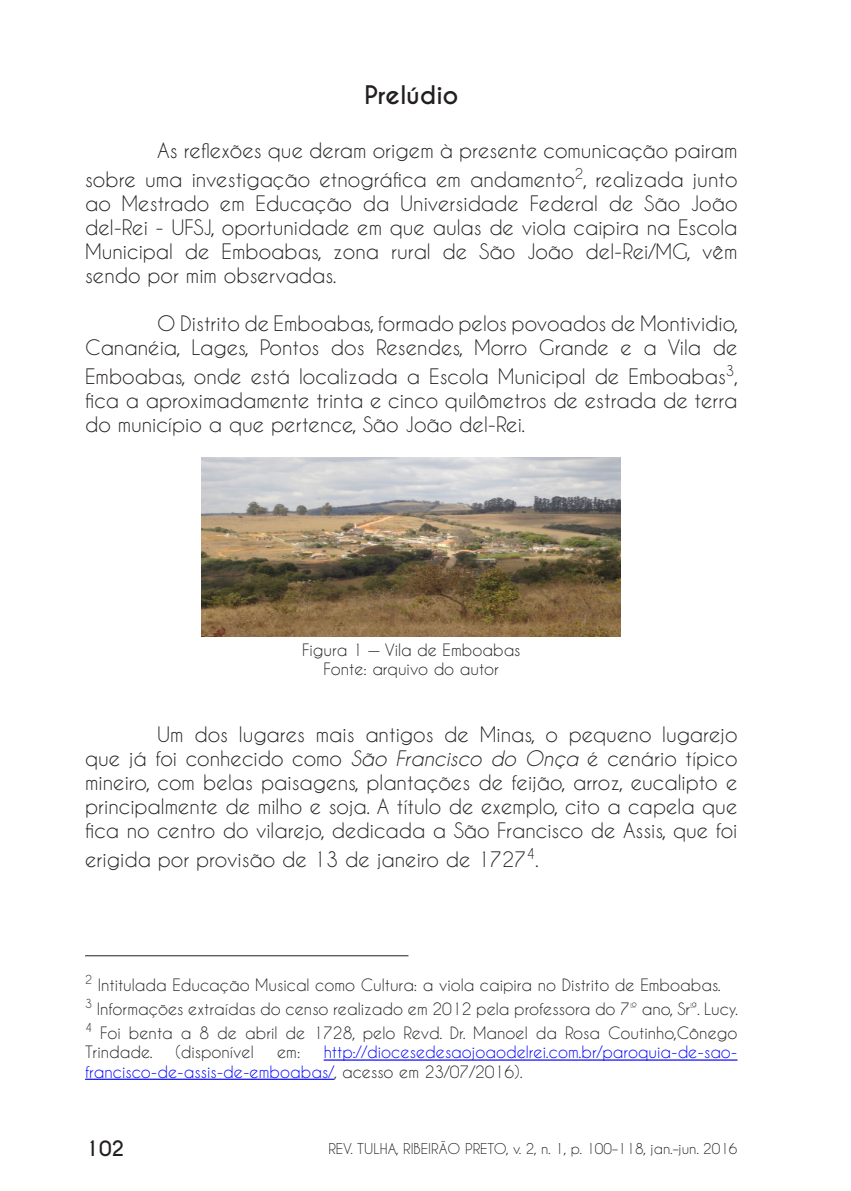
<style>
.page{position:relative;width:851px;height:1191px;background:#fff}
.page>*{position:absolute;margin:0;border:0;box-sizing:border-box;transform-origin:0 0}
.Título_2_Tulha_Títul{font:700 24px "Caviar Dreams";color:#231f20}
.t1{font:20px/24px "Caviar Dreams";color:#231f20;text-align:justify}
.t2{font:20px "Caviar Dreams";color:#222}
.t3{font:700 20px "Caviar Dreams";color:#231f20}
.Figura_e_legenda{font:16px/19.2px "Caviar Dreams";color:#231f20;text-align:center}
.t4{font:16px/19.2px "Caviar Dreams";color:#00f}
.t5{font:16px/19.2px "Caviar Dreams";color:#222}
.t6{font:14px "Caviar Dreams";color:#231f20}
.s1{font-style:italic}
.s2{color:#222}
.s3{color:#231f20}
</style>
<div class="page">
<img style="left:202px;top:457px;width:418px;height:179px">
<hr style="left:85px;top:955px;width:323px;height:1px;background:#231f20">
<hr style="left:323px;top:1059px;width:414px;height:1px;background:#00f">
<hr style="left:85px;top:1078px;width:249px;height:1px;background:#00f">
<p class="Título_2_Tulha_Títul" style="left:364px;top:80px;width:95px">Prelúdio</p>
<p class="t1" style="left:85px;top:135px;width:653px;line-height:28.8px;text-align:right">As reflexões que deram origem à presente comunicação pairam<br>sobre uma investigação etnográfica em andamento<sup>2</sup>, realizada junto</p>
<p class="t1" style="left:85px;top:191px;width:653px">ao Mestrado em Educação da Universidade Federal de São João del-Rei - UFSJ, oportunidade em que aulas de viola caipira na Escola Municipal de Emboabas, zona rural de São João del-Rei/MG, vêm sendo por mim observadas.</p>
<p class="t1" style="left:85px;top:311px;width:654px;text-align:right">O Distrito de Emboabas, formado pelos povoados de Montividio,<br>Cananéia, Lages, Pontos dos Resendes, Morro Grande e a Vila de</p>
<p class="t1" style="left:85px;top:363px;width:654px">Emboabas, onde está localizada a Escola Municipal de Emboabas<sup>3</sup>, fica a aproximadamente trinta e cinco quilômetros de estrada de terra do município a que pertence, São João del-Rei.</p>
<p class="Figura_e_legenda" style="left:302px;top:640px;width:220px">Figura 1 — Vila de Emboabas<br>Fonte: arquivo do autor</p>
<p class="t1" style="left:85px;top:722px;width:653px;text-indent:72px">Um dos lugares mais antigos de Minas, o pequeno lugarejo que já foi conhecido como <span class="s1">São Francisco do Onça</span> é cenário típico mineiro, com belas paisagens, plantações de feijão, arroz, eucalipto e principalmente de milho e soja. A título de exemplo, cito a <span class="s2">capela que fica no centro do vilarejo, dedicada a São Francisco de Assis, que foi</span></p>
<p class="t2" style="left:85px;top:847px;width:455px">erigida por provisão de 13 de janeiro de 1727<sup>4</sup>.</p>
<p class="Figura_e_legenda" style="left:85px;top:975px;width:637px"><sup>2</sup> Intitulada Educação Musical como Cultura: a viola caipira no Distrito de Emboabas.</p>
<p class="Figura_e_legenda" style="left:85px;top:999px;width:654px"><sup>3</sup> Informações extraídas do censo realizado em 2012 pela professora do 7º ano, Srª. Lucy.</p>
<p class="t5" style="left:85px;top:1023px;width:653px"><sup>4</sup> <span class="s3">F</span>oi benta a 8 de abril de 1728, pelo Revd. Dr. Manoel da Rosa Coutinho,Cônego<br>Trindade.</p>
<p class="t5" style="left:175px;top:1042px;width:80px">(disponível</p>
<p class="t5" style="left:277px;top:1042px;width:25px">em:</p>
<p class="t4" style="left:85px;top:1042px;width:653px;text-indent:238px">http://diocesedesaojoaodelrei.com.br/paroquia-de-sao&shy;francisco-de-assis-de-emboabas/<span class="s2">, acesso em 23/07/2016).</span></p>
<p class="t3" style="left:85px;top:1136px;width:41px">102</p>
<p class="t6" style="left:328px;top:1140px;width:410px">REV. TULHA, RIBEIRÃO PRETO, v. 2, n. 1, p. 100–118, jan.–jun. 2016</p>
</div>
